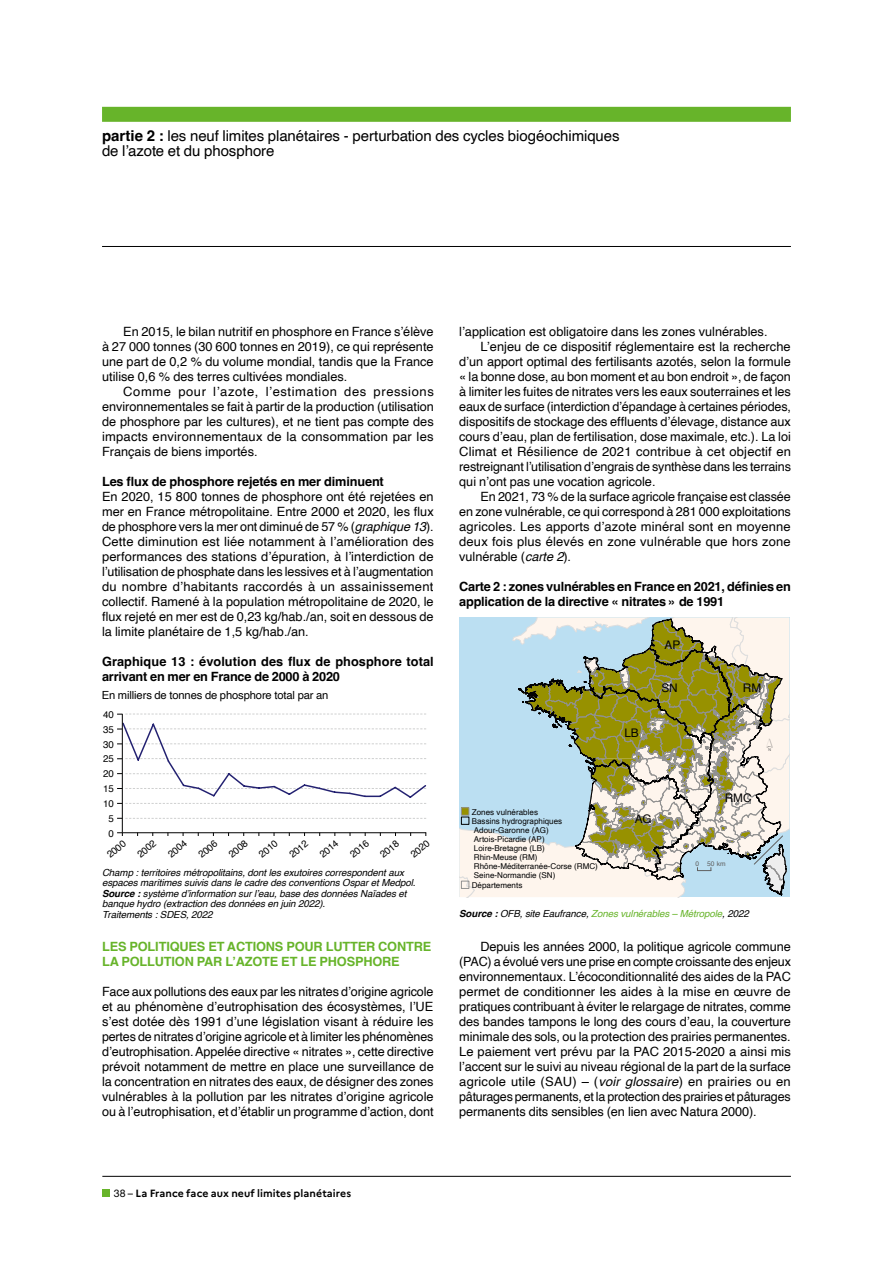
<style>
.page{position:relative;width:893px;height:1263px;background:#fff}
.page>*{position:absolute;margin:0;border:0;box-sizing:border-box;transform-origin:0 0}
.t1{font:17.85px "ESRI North";color:#606060}
.t2{font:15px/15px "Helvetica";letter-spacing:-.005em;color:#000}
.t3{font:12.75px/15px "Helvetica";letter-spacing:-.005em;color:#000;text-align:justify}
.t4{font:700 12.75px/15px "Helvetica";letter-spacing:-.015em;color:#000}
.t5{font:700 12.75px/15px "Helvetica";letter-spacing:.005em;color:#000}
.t6{font:700 12.75px/15px "Helvetica";letter-spacing:-.01em;color:#67b42a}
.t7{font:11.85px "Helvetica";color:#020203}
.t8{font:11.25px "Helvetica";letter-spacing:-.01em;color:#000}
.t9{font:700 10.5px "Marianne";letter-spacing:.005em;color:#000}
.t10{font:italic 9.75px/10.5px "Helvetica";letter-spacing:-.01em;color:#000}
.t11{font:9.75px/14.9px "Helvetica";letter-spacing:-.01em;color:#000;text-align:center}
.t12{font:italic 9.75px "Helvetica";letter-spacing:-.01em;color:#67b42a}
.t13{font:8.1px/9.1px "Helvetica";color:#020203}
.t14{font:8.1px "Arial";color:#020203}
.t15{font:6.6px "Helvetica";color:#606060}
.s1{font-weight:700}
.s2{font-style:italic}
.s3{font-weight:700;color:#000}
.s4{color:#000}
.s5{font-family:"Helvetica Neue LT Std";font-weight:400}
</style>
<div class="page">
<div style="left:102px;top:1189px;width:8px;height:8px;background:#67b42a"></div>
<hr style="left:102px;top:1176px;width:689px;height:1px;background:#000">
<div style="left:102px;top:107px;width:689px;height:15px;background:#67b42a"></div>
<hr style="left:102px;top:246px;width:689px;height:1px;background:#000">
<svg style="left:117px;top:714px;width:309px;height:1px"></svg>
<svg style="left:117px;top:818px;width:309px;height:1px"></svg>
<svg style="left:117px;top:832px;width:6px;height:4px"></svg>
<hr style="left:122px;top:832px;width:304px;height:1px;background:#000">
<svg style="left:117px;top:721px;width:310px;height:83px"></svg>
<hr style="left:122px;top:714px;width:1px;height:119px;background:#000">
<svg style="left:459px;top:617px;width:330px;height:280px;background:#bdc5b0"></svg>
<div style="left:461px;top:881px;width:8px;height:8px;border:1px solid #919191"></div>
<div style="left:461px;top:808px;width:8px;height:7px;background:#979100"></div>
<div style="left:461px;top:807px;width:8px;height:8px;border:1px solid #919191"></div>
<div style="left:461px;top:817px;width:8px;height:8px;border:1px solid #020203"></div>
<p class="t2" style="left:102px;top:129px;width:519px"><span class="s1">partie 2 :</span> les neuf limites planétaires - perturbation des cycles biogéochimiques de l’azote et du phosphore</p>
<p class="t3" style="left:102px;top:325px;width:333px;text-indent:21px">En 2015, le bilan nutritif en phosphore en France s’élève à 27 000 tonnes (30 600 tonnes en 2019), ce qui représente une part de 0,2 % du volume mondial, tandis que la France utilise 0,6 % des terres cultivées mondiales.</p>
<p class="t3" style="left:102px;top:385px;width:333px;text-indent:21px">Comme pour l’azote, l’estimation des pressions environnementales se fait à partir de la production (utilisation de phosphore par les cultures), et ne tient pas compte des impacts environnementaux de la consommation par les Français de biens importés.</p>
<p class="t4" style="left:102px;top:476px;width:283px">Les flux de phosphore rejetés en mer diminuent</p>
<p class="t3" style="left:102px;top:490px;width:333px">En 2020, 15 800 tonnes de phosphore ont été rejetées en mer en France métropolitaine. Entre 2000 et 2020, les flux de phosphore vers la mer ont diminué de 57 % (<span class="s2">graphique 13</span>).<br>Cette diminution est liée notamment à l’amélioration des performances des stations d’épuration, à l’interdiction de l’utilisation de phosphate dans les lessives et à l’augmentation du nombre d’habitants raccordés à un assainissement collectif. Ramené à la population métropolitaine de 2020, le flux rejeté en mer est de 0,23 kg/hab./an, soit en dessous de la limite planétaire de 1,5 kg/hab./an.</p>
<p class="t5" style="left:102px;top:656px;width:333px">Graphique 13 : évolution des flux de phosphore total arrivant en mer en France de 2000 à 2020</p>
<p class="t11" style="left:103px;top:707px;width:12px">40<br>35<br>30<br>25<br>20<br>15<br>10<br>5<br>0</p>
<p class="t11" style="left:104px;top:850px;width:23px;rotate:-40deg">2000</p>
<p class="t11" style="left:286px;top:850px;width:23px;rotate:-40deg">2012</p>
<p class="t8" style="left:102px;top:686px;width:228px">En milliers de tonnes de phosphore total par an</p>
<p class="t11" style="left:165px;top:850px;width:23px;rotate:-40deg">2004</p>
<p class="t11" style="left:347px;top:850px;width:23px;rotate:-40deg">2016</p>
<p class="t11" style="left:134px;top:850px;width:23px;rotate:-40deg">2002</p>
<p class="t11" style="left:316px;top:850px;width:23px;rotate:-40deg">2014</p>
<p class="t11" style="left:195px;top:850px;width:23px;rotate:-40deg">2006</p>
<p class="t11" style="left:377px;top:850px;width:23px;rotate:-40deg">2018</p>
<p class="t11" style="left:407px;top:850px;width:23px;rotate:-40deg">2020</p>
<p class="t11" style="left:225px;top:850px;width:23px;rotate:-40deg">2008</p>
<p class="t11" style="left:255px;top:850px;width:23px;rotate:-40deg">2010</p>
<p class="t10" style="left:102px;top:867px;width:315px">Champ : territoires métropolitains, dont les exutoires correspondent aux espaces maritimes suivis dans le cadre des conventions Ospar et Medpol.<br><span class="s1">Source :</span> système d’information sur l’eau, base des données Naïades et banque hydro (extraction des données en juin 2022).<br>Traitements : SDES, 2022</p>
<p class="t6" style="left:102px;top:941px;width:331px">LES POLITIQUES ET ACTIONS POUR LUTTER CONTRE<br>LA POLLUTION PAR L’AZOTE ET LE PHOSPHORE</p>
<p class="t3" style="left:102px;top:985px;width:333px">Face aux pollutions des eaux par les nitrates d’origine agricole et au phénomène d’eutrophisation des écosystèmes, l’UE s’est dotée dès 1991 d’une législation visant à réduire les pertes de nitrates d’origine agricole et à limiter les phénomènes d’eutrophisation. Appelée directive « nitrates », cette directive prévoit notamment de mettre en place une surveillance de la concentration en nitrates des eaux, de désigner des zones vulnérables à la pollution par les nitrates d’origine agricole ou à l’eutrophisation, et d’établir un programme d’action, dont</p>
<p class="t3" style="left:459px;top:325px;width:310px">l’application est obligatoire dans les zones vulnérables.</p>
<p class="t3" style="left:480px;top:340px;width:312px">L’enjeu de ce dispositif réglementaire est la recherche</p>
<p class="t3" style="left:459px;top:355px;width:333px">d’un apport optimal des fertilisants azotés, selon la formule</p>
<p class="t3" style="left:459px;top:370px;width:333px">« la bonne dose, au bon moment et au bon endroit », de façon</p>
<p class="t3" style="left:459px;top:385px;width:333px">à limiter les fuites de nitrates vers les eaux souterraines et les</p>
<p class="t3" style="left:459px;top:400px;width:333px">eaux de surface (interdiction d’épandage à certaines périodes,</p>
<p class="t3" style="left:459px;top:415px;width:333px">dispositifs de stockage des effluents d’élevage, distance aux</p>
<p class="t3" style="left:459px;top:430px;width:333px">cours d’eau, plan de fertilisation, dose maximale, etc.). La loi</p>
<p class="t3" style="left:459px;top:445px;width:333px">Climat et Résilience de 2021 contribue à cet objectif en</p>
<p class="t3" style="left:459px;top:460px;width:333px">restreignant l’utilisation d’engrais de synthèse dans les terrains</p>
<p class="t3" style="left:459px;top:475px;width:198px">qui n’ont pas une vocation agricole.</p>
<p class="t3" style="left:480px;top:490px;width:312px">En 2021, 73 % de la surface agricole française est classée</p>
<p class="t3" style="left:459px;top:505px;width:333px">en zone vulnérable, ce qui correspond à 281 000 exploitations</p>
<p class="t3" style="left:459px;top:520px;width:333px">agricoles. Les apports d’azote minéral sont en moyenne</p>
<p class="t3" style="left:459px;top:535px;width:333px">deux fois plus élevés en zone vulnérable que hors zone</p>
<p class="t3" style="left:459px;top:550px;width:113px">vulnérable (<span class="s2">carte 2</span>).</p>
<p class="t4" style="left:459px;top:581px;width:333px">Carte 2 : zones vulnérables en France en 2021, définies en application de la directive « nitrates » de 1991</p>
<p class="t7" style="left:624px;top:724px;width:16px">LB</p>
<p class="t7" style="left:664px;top:636px;width:17px">AP</p>
<p class="t7" style="left:661px;top:679px;width:18px">SN</p>
<p class="t7" style="left:743px;top:679px;width:20px">RM</p>
<h1 class="t1" style="left:766px;top:734px;width:8px">´</h1>
<p class="t7" style="left:725px;top:789px;width:28px">RMC</p>
<p class="t13" style="left:472px;top:807px;width:68px">Zones vulnérables</p>
<p class="t14" style="left:472px;top:815px;width:92px">Bassins hydrographiques</p>
<p class="t13" style="left:474px;top:825px;width:126px">Adour-Garonne (AG)<br>Artois-Picardie (AP)<br>Loire-Bretagne (LB)<br>Rhin-Meuse (RM)<br>Rhône-Méditerranée-Corse (RMC)<br>Seine-Normandie (SN)</p>
<p class="t12" style="left:459px;top:906px;width:291px"><span class="s3">Source :</span> <span class="s4">OFB, site Eaufrance,</span> Zones vulnérables – Métropole<span class="s4">, 2022</span></p>
<p class="t3" style="left:459px;top:940px;width:333px;text-indent:21px">Depuis les années 2000, la politique agricole commune (PAC) a évolué vers une prise en compte croissante des enjeux environnementaux. L’écoconditionnalité des aides de la PAC permet de conditionner les aides à la mise en œuvre de pratiques contribuant à éviter le relargage de nitrates, comme des bandes tampons le long des cours d’eau, la couverture minimale des sols, ou la protection des prairies permanentes.<br>Le paiement vert prévu par la PAC 2015-2020 a ainsi mis l’accent sur le suivi au niveau régional de la part de la surface agricole utile (SAU) – (<span class="s2">voir glossaire</span>) en prairies ou en pâturages permanents, et la protection des prairies et pâturages permanents dits sensibles (en lien avec Natura 2000).</p>
<p class="t7" style="left:635px;top:809px;width:19px">AG</p>
<p class="t15" style="left:696px;top:859px;width:32px">0 50 km</p>
<p class="t13" style="left:472px;top:881px;width:52px">Départements</p>
<p class="t9" style="left:114px;top:1185px;width:239px"><span class="s5">38 –</span> La France face aux neuf limites planétaires</p>
</div>
